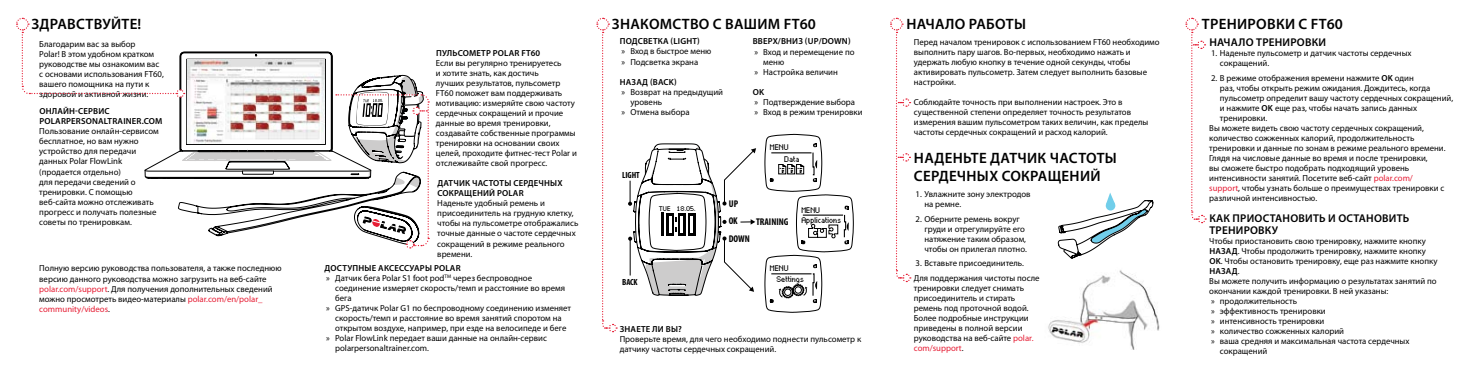
<style>
.page{position:relative;width:1471px;height:373px;background:#fff}
.page>*{position:absolute;margin:0;border:0;box-sizing:border-box;transform-origin:0 0}
.t1{font:600 15px/18px "Myriad Pro";letter-spacing:.02em;color:#000}
.t2{font:600 11.25px/11.2px "Myriad Pro";letter-spacing:.02em;color:#000}
.t3{font:700 condensed 9.75px "Myriad Pro";color:#000}
.t4{font:700 condensed 8.88px "Myriad Pro";letter-spacing:-.015em;color:#000}
.t5{font:8.75px/10px "Myriad Pro";color:#000}
.t6{font:600 8.75px/10px "Myriad Pro";letter-spacing:.02em;color:#000}
.t7{font:6.5px/11.6px "polar matrix basic 7 baseline NG";color:#000}
.t8{font:5.38px "polar matrix basic 7 baseline NG";color:#000}
.s1{color:#e61d34}
.s2{font-weight:600}
.s3{font-weight:400}
</style>
<div class="page">
<svg style="left:596px;top:17px;width:21px;height:315px"></svg>
<svg style="left:890px;top:17px;width:21px;height:265px"></svg>
<svg style="left:1058px;top:193px;width:95px;height:65px"></svg>
<img style="left:1048px;top:270px;width:112px;height:79px">
<svg style="left:1185px;top:17px;width:21px;height:206px"></svg>
<svg style="left:16px;top:17px;width:414px;height:232px"></svg>
<svg style="left:764px;top:134px;width:89px;height:178px"></svg>
<svg style="left:628px;top:143px;width:128px;height:152px"></svg>
<h1 class="t1" style="left:32px;top:15px;width:111px">ЗДРАВСТВУЙТЕ!</h1>
<p class="t5" style="left:39px;top:39px;width:126px">Благодарим вас за выбор<br>Polar! В этом удобном кратком руководстве мы ознакомим вас с основами использования FT60, вашего помощника на пути к здоровой и активной жизни.</p>
<p class="t6" style="left:39px;top:106px;width:125px">ОНЛАЙН-СЕРВИС<br>POLARPERSONALTRAINER.COM</p>
<p class="t5" style="left:39px;top:126px;width:121px">Пользование онлайн-сервисом бесплатное, но вам нужно устройство для передачи данных Polar FlowLink (продается отдельно)<br>для передачи сведений о тренировки. С помощью веб-сайта можно отслеживать прогресс и получать полезные советы по тренировкам.</p>
<p class="t5" style="left:39px;top:263px;width:244px">Полную версию руководства пользователя, а также последнюю версию данного руководства можно загрузить на веб-сайте <span class="s1">polar.com/support</span>. Для получения дополнительных сведений можно просмотреть видео-материалы <span class="s1">polar.com/en/polar_ community/videos</span>.</p>
<p class="t6" style="left:436px;top:48px;width:106px">ПУЛЬСОМЕТР POLAR FT60</p>
<p class="t5" style="left:436px;top:58px;width:142px">Если вы регулярно тренируетесь<br>и хотите знать, как достичь<br>лучших результатов, пульсометр<br>FT60 поможет вам поддерживать мотивацию: измеряйте свою частоту сердечных сокращений и прочие данные во время тренировки, создавайте собственные программы тренировки на основании своих целей, проходите фитнес-тест Polar и отслеживайте свой прогресс.</p>
<p class="t6" style="left:437px;top:178px;width:127px">ДАТЧИК ЧАСТОТЫ СЕРДЕЧНЫХ<br>СОКРАЩЕНИЙ POLAR</p>
<p class="t5" style="left:437px;top:198px;width:143px">Наденьте удобный ремень и присоединитель на грудную клетку, чтобы на пульсометре отображались точные данные о частоте сердечных сокращений в режиме реального времени.</p>
<p class="t6" style="left:325px;top:262px;width:138px">ДОСТУПНЫЕ АКСЕССУАРЫ POLAR</p>
<p class="t5" style="left:326px;top:272px;width:207px">» Датчик бега Polar S1 foot pod<sup>TM</sup> через беспроводное</p>
<p class="t5" style="left:335px;top:282px;width:231px">соединение измеряет скорость/темп и расстояние во время</p>
<p class="t5" style="left:335px;top:292px;width:18px">бега</p>
<p class="t5" style="left:326px;top:302px;width:246px">» GPS-датичк Polar G1 по беспроводному соединению изменяет</p>
<p class="t5" style="left:335px;top:312px;width:228px">скорость/темп и расстояние во время занятий споротом на</p>
<p class="t5" style="left:335px;top:322px;width:233px">открытом воздухе, например, при езде на велосипеде и беге</p>
<p class="t5" style="left:326px;top:332px;width:222px">» Polar FlowLink передает ваши данные на онлайн-сервис</p>
<p class="t5" style="left:335px;top:342px;width:95px">polarpersonaltrainer.com.</p>
<h1 class="t1" style="left:612px;top:15px;width:205px">ЗНАКОМСТВО С ВАШИМ FT60</h1>
<p class="t6" style="left:620px;top:36px;width:82px">ПОДСВЕТКА (LIG HT)</p>
<p class="t5" style="left:621px;top:46px;width:91px">» Вход в быстрое меню » Подсветка экрана</p>
<p class="t6" style="left:620px;top:76px;width:59px">НАЗАД (BAC K)</p>
<p class="t5" style="left:621px;top:86px;width:103px">» Возврат на предыдущий</p>
<p class="t5" style="left:630px;top:96px;width:33px">уровень</p>
<p class="t5" style="left:621px;top:106px;width:70px">» Отмена выбора</p>
<p class="t6" style="left:752px;top:36px;width:99px">ВВЕРХ/ВНИЗ (UP/DOWN)</p>
<p class="t5" style="left:754px;top:46px;width:102px">» Вход и перемещение по</p>
<p class="t5" style="left:763px;top:56px;width:22px">меню</p>
<p class="t5" style="left:754px;top:66px;width:85px">» Настройка величин</p>
<p class="t6" style="left:752px;top:86px;width:13px">OK</p>
<p class="t5" style="left:754px;top:96px;width:110px">» Подтверждение выбора<br>» Вход в режим тренировки</p>
<p class="t4" style="left:622px;top:169px;width:19px">LIGHT</p>
<p class="t8" style="left:659px;top:206px;width:38px">TUE 18.05.</p>
<p class="t4" style="left:622px;top:276px;width:17px">BACK</p>
<p class="t7" style="left:784px;top:142px;width:17px;text-indent:-14px">MENU<br>Data</p>
<p class="t3" style="left:729px;top:197px;width:11px">UP</p>
<p class="t3" style="left:729px;top:232px;width:22px">DOWN</p>
<p class="t3" style="left:728px;top:215px;width:11px">OK</p>
<p class="t3" style="left:756px;top:215px;width:34px">TRAINING</p>
<p class="t7" style="left:770px;top:262px;width:20px">MENU</p>
<p class="t7" style="left:801px;top:205px;width:20px">MENU</p>
<p class="t7" style="left:801px;top:215px;width:41px">Applications</p>
<p class="t7" style="left:776px;top:273px;width:29px">Settings</p>
<p class="t6" style="left:620px;top:323px;width:64px">ЗНАЕТЕ ЛИ ВЫ?</p>
<p class="t5" style="left:620px;top:333px;width:243px">Проверьте время, для чего необходимо поднести пульсометр к датчику частоты сердечных сокращений.</p>
<h1 class="t1" style="left:906px;top:15px;width:121px">НАЧАЛО РАБОТЫ</h1>
<p class="t5" style="left:914px;top:37px;width:247px">Перед началом тренировок с использованием FT60 необходимо выполнить пару шагов. Во-первых, необходимо нажать и удержать любую кнопку в течение одной секунды, чтобы активировать пульсометр. Затем следует выполнить базовые настройки.</p>
<p class="t5" style="left:914px;top:97px;width:236px">Соблюдайте точность при выполнении настроек. Это в существенной степени определяет точность результатов измерения вашим пульсометром таких величин, как пределы частоты сердечных сокращений и расход калорий.</p>
<h1 class="t1" style="left:914px;top:148px;width:204px">НАДЕНЬТЕ ДАТЧИК ЧАСТОТЫ<br>СЕРДЕЧНЫХ СОКРАЩЕНИЙ</h1>
<p class="t5" style="left:924px;top:189px;width:108px;text-indent:-9px">1. Увлажните зону электродов на ремне.</p>
<p class="t5" style="left:924px;top:213px;width:104px;text-indent:-9px">2. Оберните ремень вокруг груди и отрегулируйте его натяжение таким образом, чтобы он прилегал плотно.</p>
<p class="t5" style="left:914px;top:255px;width:127px;line-height:14.4px">3. Вставьте присоединитель.<br>Для поддержания чистоты после</p>
<p class="t5" style="left:914px;top:282px;width:121px">тренировки следует снимать присоединитель и стирать ремень под проточной водой.<br>Более подробные инструкции приведены в полной версии руководства на веб-сайте <span class="s1">polar. com/support</span>.</p>
<h1 class="t1" style="left:1202px;top:15px;width:142px">ТРЕНИРОВКИ С FT60</h1>
<p class="t2" style="left:1209px;top:37px;width:118px">НАЧАЛО ТРЕНИРОВКИ</p>
<p class="t5" style="left:1219px;top:48px;width:193px;text-indent:-9px">1. Наденьте пульсометр и датчик частоты сердечных сокращений.</p>
<p class="t5" style="left:1211px;top:73px;width:204px">2. В режиме отображения времени нажмите <span class="s2">OK</span> один</p>
<p class="t5" style="left:1219px;top:83px;width:212px">раз, чтобы открыть режим ожидания. Дождитесь, когда</p>
<p class="t5" style="left:1219px;top:93px;width:235px">пульсометр определит вашу частоту сердечных сокращений,</p>
<p class="t5" style="left:1219px;top:103px;width:199px">и нажмите <span class="s2">OK</span> еще раз, чтобы начать запись данных</p>
<p class="t5" style="left:1219px;top:113px;width:49px">тренировки.</p>
<p class="t5" style="left:1209px;top:123px;width:216px">Вы можете видеть свою частоту сердечных сокращений,</p>
<p class="t5" style="left:1209px;top:133px;width:207px">количество сожженных калорий, продолжительность</p>
<p class="t5" style="left:1209px;top:143px;width:238px">тренировки и данные по зонам в режиме реального времени.</p>
<p class="t5" style="left:1209px;top:153px;width:220px">Глядя на числовые данные во время и после тренировки,</p>
<p class="t5" style="left:1209px;top:163px;width:201px">вы сможете быстро подобрать подходящий уровень</p>
<p class="t5" style="left:1209px;top:173px;width:205px">интенсивности занятий. Посетите веб-сайт <span class="s1">polar.com/</span></p>
<p class="t5" style="left:1209px;top:183px;width:236px"><span class="s1">support</span>, чтобы узнать больше о преимуществах тренировки с</p>
<p class="t5" style="left:1209px;top:193px;width:109px">различной интенсивностью.</p>
<p class="t2" style="left:1209px;top:212px;width:201px">КАК ПРИОСТАНОВИТЬ И ОСТАНОВИТЬ<br>ТРЕНИРОВКУ</p>
<p class="t5" style="left:1209px;top:235px;width:218px">Чтобы приостановить свою тренировку, нажмите кнопку</p>
<p class="t5" style="left:1209px;top:245px;width:218px"><span class="s2">Н АЗАД</span>. Чтобы продолжить тренировку, нажмите кнопку</p>
<p class="t5" style="left:1209px;top:255px;width:229px"><span class="s2">OK</span>. Чтобы остановить тренировку, еще раз нажмите кнопку</p>
<p class="t6" style="left:1209px;top:265px;width:32px">НАЗАД<span class="s3">.</span></p>
<p class="t5" style="left:1209px;top:275px;width:229px">Вы можете получить информацию о результатах занятий по</p>
<p class="t5" style="left:1209px;top:285px;width:180px">окончании каждой тренировки. В ней указаны:</p>
<p class="t5" style="left:1211px;top:295px;width:88px">» продолжительность</p>
<p class="t5" style="left:1211px;top:305px;width:116px">» эффективность тренировки</p>
<p class="t5" style="left:1211px;top:315px;width:115px">» интенсивность тренировки</p>
<p class="t5" style="left:1211px;top:325px;width:135px">» количество сожженных калорий</p>
<p class="t5" style="left:1211px;top:335px;width:200px">» ваша средняя и максимальная частота сердечных</p>
<p class="t5" style="left:1219px;top:345px;width:49px">сокращений</p>
</div>
